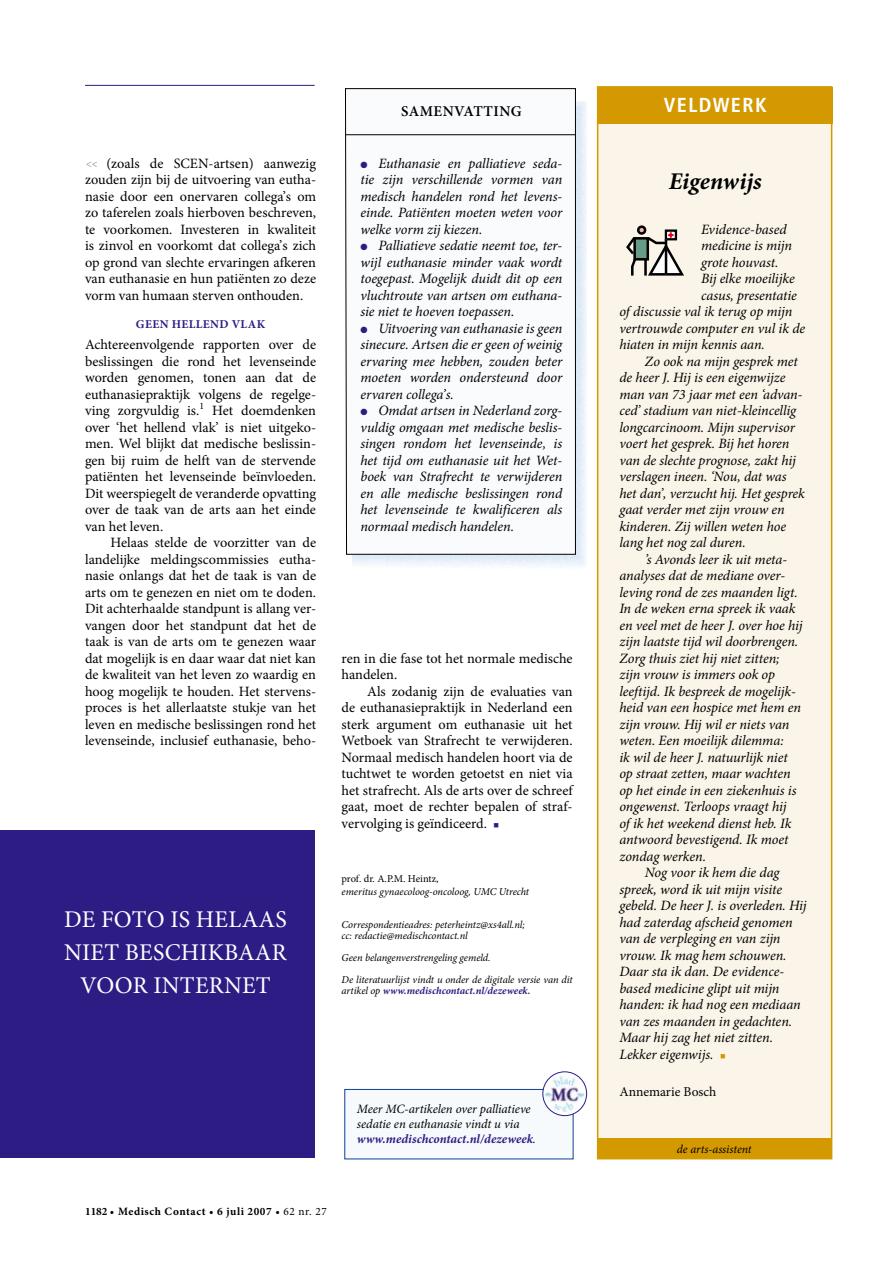
<style>
.page{position:relative;width:893px;height:1263px;background:#fff}
.page>*{position:absolute;margin:0;border:0;box-sizing:border-box;transform-origin:0 0}
.t1{font:24px/33px "Minion Pro";letter-spacing:.01em;color:#fff;text-align:center}
.t2{font:italic 700 24px "Minion Pro";letter-spacing:-.005em;color:#000}
.t3{font:700 condensed 20.25px "Frutiger";letter-spacing:.065em;color:#fff}
.t4{font:600 15px "Minion Pro";letter-spacing:.03em;color:#000}
.t5{font:italic 14.25px/16.5px "Minion Pro";letter-spacing:-.005em;color:#000;text-align:justify}
.t6{font:14.25px/16.5px "Minion Pro";color:#000;text-align:justify}
.t7{font:13.5px "Minion Pro";color:#000}
.t8{font:italic 12.75px/15px "Minion Pro";letter-spacing:-.005em;color:#000}
.t9{font:italic 12px "Minion Pro";letter-spacing:-.005em;color:#000}
.t10{font:700 12px "Minion Pro";letter-spacing:.03em;color:#2e1c85}
.t11{font:700 11.25px "Minion Pro";letter-spacing:.05em;color:#000}
.t12{font:italic 10.5px/10.9px "Minion Pro";letter-spacing:-.005em;color:#000}
.t13{font:italic 700 10.5px "Minion Pro";color:#2e1c85}
.t14{font:10.5px "Minion Pro";color:#000}
.t15{font:10.5px "Minion Pro";color:#817f84}
.s1{color:#2e1c85}
.s2{font-weight:400;color:#000}
.s3{font-weight:400}
.s4{font-weight:700;color:#2e1c85}
.s5{color:#d49900}
</style>
<div class="page">
<div style="left:345px;top:1089px;width:228px;height:70px;background:#f7fafd"></div>
<div style="left:344px;top:1089px;width:229px;height:70px;border:1px solid #0e4096"></div>
<svg style="left:543px;top:1072px;width:44px;height:43px"></svg>
<img style="left:543px;top:1074px;width:43px;height:38px">
<div style="left:543px;top:1071px;width:44px;height:45px;border:1px solid #2e1c85;border-radius:50%"></div>
<hr style="left:85px;top:85px;width:230px;height:1px;background:#2e1c85">
<svg style="left:345px;top:88px;width:231px;height:467px"></svg>
<hr style="left:346px;top:134px;width:230px;height:1px;background:#000">
<div style="left:0;top:831px;width:315px;height:327px;background:#2e1c85"></div>
<div style="left:598px;top:87px;width:234px;height:1072px;background:#fbf5e9"></div>
<div style="left:597px;top:86px;width:235px;height:1073px;border:2px solid #d49900"></div>
<svg style="left:626px;top:225px;width:58px;height:51px"></svg>
<hr style="left:665px;top:239px;width:2px;height:35px;background:#000">
<div style="left:598px;top:87px;width:234px;height:36px;background:#d49900"></div>
<div style="left:598px;top:1139px;width:232px;height:19px;background:#d49900"></div>
<div style="left:597px;top:1138px;width:234px;height:21px;border:2px solid #d49900"></div>
<p class="t4" style="left:401px;top:102px;width:122px">SAMENVATTING</p>
<p class="t6" style="left:106px;top:155px;width:85px">(zoals de SCEN</p>
<p class="t6" style="left:85px;top:155px;width:233px;text-indent:124px">-artsen) aanwezig zouden zijn bij de uitvoering van eutha&shy;nasie door een onervaren collega’s om zo taferelen zoals hierboven beschreven, te voorkomen. Investeren in kwaliteit is zinvol en voorkomt dat collega’s zich op grond van slechte ervaringen afkeren van euthanasie en hun patiënten zo deze vorm van humaan sterven onthouden.</p>
<p class="t10" style="left:136px;top:316px;width:131px">Geen hellend vlak</p>
<p class="t6" style="left:85px;top:336px;width:233px">Achtereenvolgende rapporten over de beslissingen die rond het levenseinde worden genomen, tonen aan dat de euthanasiepraktijk volgens de regelge&shy;ving zorgvuldig is.<sup>1</sup> Het doemdenken over ‘het hellend vlak’ is niet uitgeko&shy;men. Wel blijkt dat medische beslissin&shy;gen bij ruim de helft van de stervende patiënten het levenseinde beïnvloeden.<br>Dit weerspiegelt de veranderde opvatting over de taak van de arts aan het einde van het leven.</p>
<p class="t6" style="left:85px;top:534px;width:233px;text-indent:26px">Helaas stelde de voorzitter van de landelijke meldingscommissies eutha&shy;nasie onlangs dat het de taak is van de arts om te genezen en niet om te doden.<br>Dit achterhaalde standpunt is allang ver&shy;vangen door het standpunt dat het de taak is van de arts om te genezen waar dat mogelijk is en daar waar dat niet kan de kwaliteit van het leven zo waardig en hoog mogelijk te houden. Het stervens&shy;proces is het allerlaatste stukje van het leven en medische beslissingen rond het levenseinde, inclusief euthanasie, beho-</p>
<p class="t15" style="left:86px;top:157px;width:13px">&lt;&lt;</p>
<p class="t5" style="left:360px;top:155px;width:203px"><span class="s1">●</span> Euthanasie en palliatieve seda&shy;tie zijn verschillende vormen van medisch handelen rond het levens&shy;einde. Patiënten moeten weten voor welke vorm zij kiezen.</p>
<p class="t5" style="left:360px;top:237px;width:203px"><span class="s1">●</span> Palliatieve sedatie neemt toe, ter&shy;wijl euthanasie minder vaak wordt toegepast. Mogelijk duidt dit op een vluchtroute van artsen om euthana&shy;sie niet te hoeven toepassen.</p>
<p class="t5" style="left:360px;top:320px;width:203px"><span class="s1">●</span> Uitvoering van euthanasie is geen sinecure. Artsen die er geen of weinig ervaring mee hebben, zouden beter moeten worden ondersteund door ervaren collega’s.</p>
<p class="t5" style="left:360px;top:402px;width:203px"><span class="s1">●</span> Omdat artsen in Nederland zorg&shy;vuldig omgaan met medische beslis&shy;singen rondom het levenseinde, is het tijd om euthanasie uit het Wet&shy;boek van Strafrecht te verwijderen en alle medische beslissingen rond het levenseinde te kwalificeren als normaal medisch handelen.</p>
<p class="t6" style="left:342px;top:650px;width:233px">ren in die fase tot het normale medische handelen.</p>
<p class="t6" style="left:342px;top:683px;width:234px;text-align:left;text-indent:26px">Als zodanig zijn de evaluaties van de euthanasiepraktijk in Nederland een sterk argument om euthanasie uit het Wetboek van Strafrecht te verwijderen.<br>Normaal medisch handelen hoort via de tuchtwet te worden getoetst en niet via het strafrecht. Als de arts over de schreef gaat, moet de rechter bepalen of straf&shy;vervolging is geïndiceerd. <span class="s1">■</span></p>
<h1 class="t1" style="left:64px;top:902px;width:222px">De foto is helaas niet beschikbaar voor internet</h1>
<p class="t14" style="left:342px;top:871px;width:98px">prof. dr. A.P.M. Heintz,</p>
<p class="t12" style="left:342px;top:886px;width:189px">emeritus gynaecoloog-oncoloog, UMC Utrecht</p>
<p class="t12" style="left:342px;top:919px;width:185px">Correspondentieadres: peterheintz@xs4all.nl; cc: redactie@medischcontact.nl</p>
<p class="t12" style="left:342px;top:947px;width:233px;line-height:21.9px">Geen belangenverstrengeling gemeld.<br>De literatuurlijst vindt u onder de digitale versie van dit</p>
<p class="t13" style="left:342px;top:983px;width:190px"><span class="s2">artikel op</span> www.medischcontact.nl/dezeweek.</p>
<p class="t11" style="left:85px;top:1203px;width:243px">1182 • Medisch Contact • 6 juli 2007 • <span class="s3">62 nr. 27</span></p>
<p class="t8" style="left:357px;top:1101px;width:180px">Meer MC-artikelen over palliatieve sedatie en euthanasie vindt u via <span class="s4">www.medischcontact.nl/dezeweek</span>.</p>
<h2 class="t3" style="left:664px;top:93px;width:104px">VELDWERK</h2>
<h1 class="t2" style="left:669px;top:164px;width:94px">Eigenwijs</h1>
<p class="t5" style="left:701px;top:221px;width:87px">Evidence-based</p>
<p class="t5" style="left:701px;top:237px;width:93px">medicine is mijn</p>
<p class="t5" style="left:701px;top:254px;width:79px">grote houvast.</p>
<p class="t5" style="left:701px;top:270px;width:95px">Bij elke moeilijke</p>
<p class="t5" style="left:701px;top:287px;width:97px">casus, presentatie</p>
<p class="t5" style="left:619px;top:303px;width:175px">of discussie val ik terug op mijn</p>
<p class="t5" style="left:619px;top:320px;width:187px">vertrouwde computer en vul ik de</p>
<p class="t5" style="left:619px;top:336px;width:147px">hiaten in mijn kennis aan.</p>
<p class="t5" style="left:645px;top:353px;width:154px">Zo ook na mijn gesprek met</p>
<p class="t5" style="left:619px;top:369px;width:168px">de heer J. Hij is een eigenwijze</p>
<p class="t5" style="left:619px;top:386px;width:185px">man van 73 jaar met een ‘advan-</p>
<p class="t5" style="left:619px;top:402px;width:178px">ced’ stadium van niet-kleincellig</p>
<p class="t5" style="left:619px;top:419px;width:177px">longcarcinoom. Mijn supervisor</p>
<p class="t5" style="left:619px;top:435px;width:172px">voert het gesprek. Bij het horen</p>
<p class="t5" style="left:619px;top:452px;width:178px">van de slechte prognose, zakt hij</p>
<p class="t5" style="left:619px;top:468px;width:169px">verslagen ineen. ‘Nou, dat was</p>
<p class="t5" style="left:619px;top:485px;width:187px">het dan’, verzucht hij. Het gesprek</p>
<p class="t5" style="left:619px;top:501px;width:167px">gaat verder met zijn vrouw en</p>
<p class="t5" style="left:619px;top:518px;width:168px">kinderen. Zij willen weten hoe</p>
<p class="t5" style="left:619px;top:534px;width:128px">lang het nog zal duren.</p>
<p class="t5" style="left:645px;top:551px;width:144px">’s Avonds leer ik uit meta-</p>
<p class="t5" style="left:619px;top:567px;width:166px">analyses dat de mediane over-</p>
<p class="t5" style="left:619px;top:584px;width:180px">leving rond de zes maanden ligt.</p>
<p class="t5" style="left:619px;top:600px;width:178px">In de weken erna spreek ik vaak</p>
<p class="t5" style="left:619px;top:617px;width:185px">en veel met de heer J. over hoe hij</p>
<p class="t5" style="left:619px;top:633px;width:180px">zijn laatste tijd wil doorbrengen.</p>
<p class="t5" style="left:619px;top:650px;width:162px">Zorg thuis ziet hij niet zitten;</p>
<p class="t5" style="left:619px;top:666px;width:157px">zijn vrouw is immers ook op</p>
<p class="t5" style="left:619px;top:683px;width:178px">leeftijd. Ik bespreek de mogelijk-</p>
<p class="t5" style="left:619px;top:699px;width:183px">heid van een hospice met hem en</p>
<p class="t5" style="left:619px;top:716px;width:171px">zijn vrouw. Hij wil er niets van</p>
<p class="t5" style="left:619px;top:732px;width:166px">weten. Een moeilijk dilemma:</p>
<p class="t5" style="left:619px;top:749px;width:170px">ik wil de heer J. natuurlijk niet</p>
<p class="t5" style="left:619px;top:765px;width:173px">op straat zetten, maar wachten</p>
<p class="t5" style="left:619px;top:782px;width:179px">op het einde in een ziekenhuis is</p>
<p class="t5" style="left:619px;top:798px;width:169px">ongewenst. Terloops vraagt hij</p>
<p class="t5" style="left:619px;top:815px;width:174px">of ik het weekend dienst heb. Ik</p>
<p class="t5" style="left:619px;top:831px;width:171px">antwoord bevestigend. Ik moet</p>
<p class="t5" style="left:619px;top:848px;width:88px">zondag werken.</p>
<p class="t5" style="left:645px;top:864px;width:136px">Nog voor ik hem die dag</p>
<p class="t5" style="left:619px;top:881px;width:164px">spreek, word ik uit mijn visite</p>
<p class="t5" style="left:619px;top:897px;width:189px">gebeld. De heer J. is overleden. Hij</p>
<p class="t5" style="left:619px;top:914px;width:175px">had zaterdag afscheid genomen</p>
<p class="t5" style="left:619px;top:930px;width:163px">van de verpleging en van zijn</p>
<p class="t5" style="left:619px;top:947px;width:169px">vrouw. Ik mag hem schouwen.</p>
<p class="t5" style="left:619px;top:963px;width:166px">Daar sta ik dan. De evidence-</p>
<p class="t5" style="left:619px;top:980px;width:162px">based medicine glipt uit mijn</p>
<p class="t5" style="left:619px;top:996px;width:183px">handen: ik had nog een mediaan</p>
<p class="t5" style="left:619px;top:1013px;width:174px">van zes maanden in gedachten.</p>
<p class="t5" style="left:619px;top:1029px;width:155px">Maar hij zag het niet zitten.</p>
<p class="t5" style="left:619px;top:1046px;width:108px">Lekker eigenwijs. <span class="s5">■</span></p>
<p class="t7" style="left:619px;top:1083px;width:99px">Annemarie Bosch</p>
<p class="t9" style="left:677px;top:1141px;width:76px">de arts-assistent</p>
</div>
